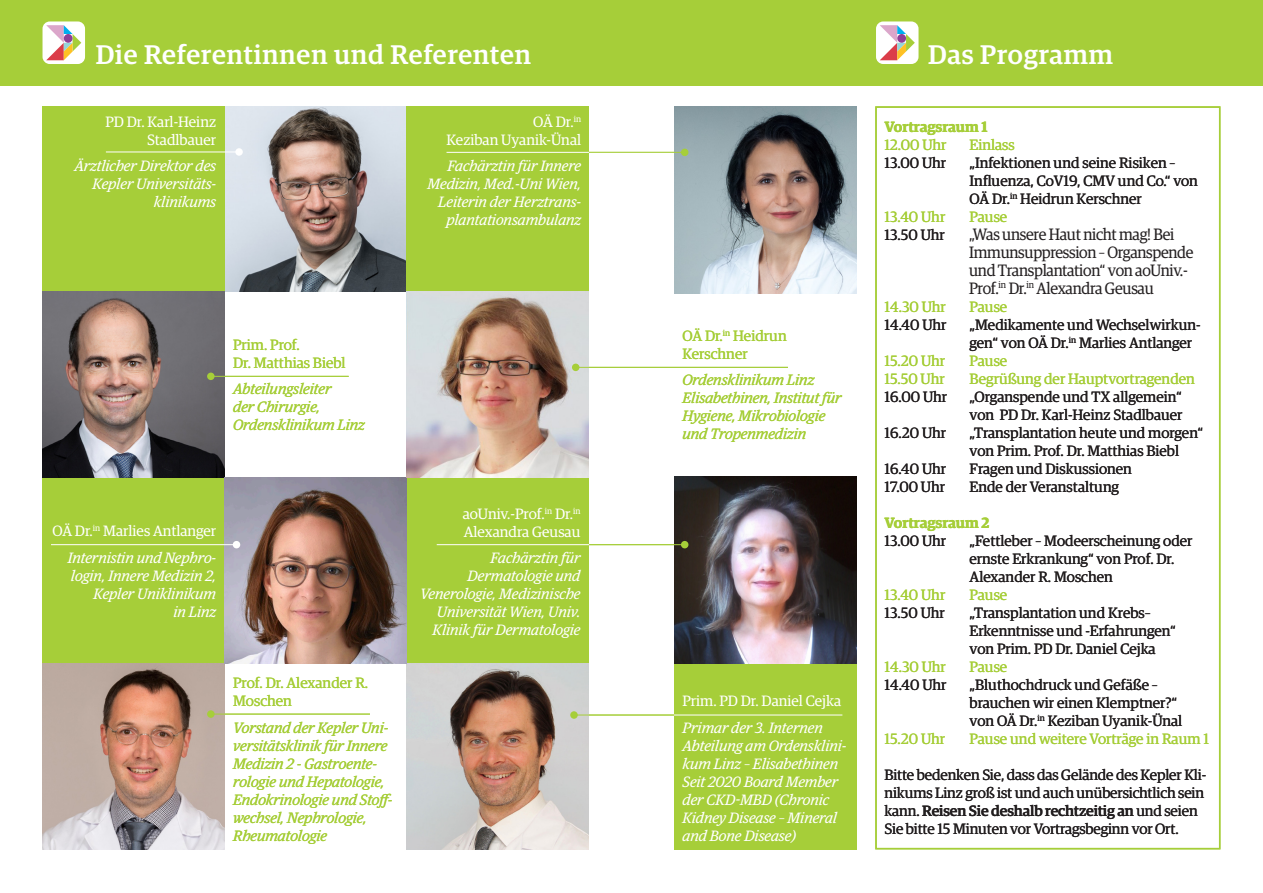
<style>
.page{position:relative;width:1263px;height:893px;background:#fff}
.page>*{position:absolute;margin:0;border:0;box-sizing:border-box;transform-origin:0 0}
.t1{font:500 27px "Guardian Egyp";letter-spacing:.03em;color:#fff}
.t2{font:16.5px/18px "Guardian Egyp";letter-spacing:-.02em;color:#231f20;scale:.95 1}
.t3{font:15px/18px "Guardian Egyp";color:#231f20}
.t4{font:italic 15px/18px "Guardian Egyp";color:#fff;text-align:right}
.t5{font:italic 15px/18px "Guardian Egyp";color:#a6ce39}
.t6{font:15px/18px "Guardian Egyp";color:#a6ce39}
.t7{font:15px/18px "Guardian Egyp";color:#fff;text-align:right}
.t8{font:600 15px/18px "Guardian Egyp";letter-spacing:-.005em;color:#a6ce39}
.s1{font-style:italic}
.s2{font-weight:400}
.s3{font-weight:400;color:#231f20}
.s4{font-weight:500}
</style>
<div class="page">
<img style="left:225px;top:106px;width:181px;height:185px">
<img style="left:43px;top:291px;width:182px;height:186px">
<img style="left:406px;top:663px;width:183px;height:186px">
<img style="left:43px;top:664px;width:182px;height:185px">
<img style="left:225px;top:477px;width:181px;height:186px">
<img style="left:674px;top:476px;width:182px;height:187px">
<img style="left:406px;top:291px;width:183px;height:186px">
<img style="left:674px;top:106px;width:182px;height:187px">
<div style="left:406px;top:477px;width:183px;height:186px;background:#a6ce39"></div>
<div style="left:43px;top:477px;width:182px;height:187px;background:#a6ce39"></div>
<div style="left:0;top:0;width:1263px;height:85px;background:#a6ce39"></div>
<div style="left:43px;top:106px;width:182px;height:185px;background:#a6ce39"></div>
<div style="left:674px;top:663px;width:182px;height:186px;background:#a6ce39"></div>
<div style="left:406px;top:106px;width:183px;height:185px;background:#a6ce39"></div>
<div style="left:875px;top:106px;width:345px;height:743px;border:2px solid #a6ce39"></div>
<div style="left:876px;top:21px;width:42px;height:43px;background:#fff;border-radius:7px"></div>
<svg style="left:880px;top:25px;width:35px;height:35px"></svg>
<div style="left:897px;top:34px;width:9px;height:9px;background:#8f3f97;border-radius:50%"></div>
<div style="left:43px;top:21px;width:42px;height:43px;background:#fff;border-radius:7px"></div>
<svg style="left:46px;top:25px;width:35px;height:35px"></svg>
<div style="left:64px;top:34px;width:9px;height:9px;background:#8f3f97;border-radius:50%"></div>
<hr style="left:106px;top:152px;width:133px;height:1px;background:#fff">
<div style="left:235px;top:148px;width:8px;height:8px;background:#fff;border-radius:50%"></div>
<hr style="left:51px;top:544px;width:185px;height:1px;background:#fff">
<div style="left:233px;top:541px;width:7px;height:7px;background:#fff;border-radius:50%"></div>
<hr style="left:437px;top:544px;width:153px;height:1px;background:#fff">
<hr style="left:674px;top:715px;width:168px;height:1px;background:#fff">
<hr style="left:446px;top:152px;width:228px;height:1px;background:#fff">
<hr style="left:211px;top:376px;width:138px;height:1px;background:#a6ce39">
<div style="left:207px;top:373px;width:8px;height:7px;background:#a6ce39;border-radius:50%"></div>
<hr style="left:576px;top:367px;width:212px;height:1px;background:#a6ce39">
<div style="left:572px;top:364px;width:7px;height:7px;background:#a6ce39;border-radius:50%"></div>
<hr style="left:574px;top:715px;width:100px;height:1px;background:#a6ce39">
<div style="left:570px;top:711px;width:8px;height:8px;background:#a6ce39;border-radius:50%"></div>
<hr style="left:589px;top:544px;width:96px;height:1px;background:#a6ce39">
<div style="left:681px;top:541px;width:7px;height:7px;background:#a6ce39;border-radius:50%"></div>
<hr style="left:211px;top:714px;width:159px;height:1px;background:#a6ce39">
<div style="left:207px;top:710px;width:8px;height:8px;background:#a6ce39;border-radius:50%"></div>
<hr style="left:589px;top:152px;width:96px;height:1px;background:#a6ce39">
<div style="left:681px;top:149px;width:7px;height:7px;background:#a6ce39;border-radius:50%"></div>
<p class="t1" style="left:96px;top:35px;width:437px">Die Referentinnen und Referenten</p>
<p class="t1" style="left:928px;top:35px;width:186px">Das Programm</p>
<p class="t1" style="left:473px;top:35px;width:18px">n</p>
<p class="t7" style="left:106px;top:112px;width:112px">PD Dr. Karl-Heinz<br>Stadlbauer</p>
<p class="t4" style="left:74px;top:156px;width:143px">Ärztlicher Direktor des<br>Kepler Universitäts&shy;klinikums</p>
<p class="t7" style="left:447px;top:112px;width:136px">OÄ Dr.<sup>in<br></sup>Keziban Uyanik-Ünal</p>
<p class="t4" style="left:427px;top:156px;width:155px">Fachärztin für Innere<br>Medizin, Med.-Uni Wien,<br>Leiterin der Herztrans&shy;plantationsambulanz</p>
<p class="t6" style="left:233px;top:335px;width:114px">Prim. Prof.<br>Dr. Matthias Biebl</p>
<p class="t5" style="left:233px;top:379px;width:133px">Abteilungsleiter<br>der Chirurgie,<br>Ordensklinikum Linz</p>
<p class="t5" style="left:264px;top:415px;width:10px">n</p>
<p class="t7" style="left:53px;top:517px;width:165px;line-height:26.5px">OÄ Dr.<sup>in</sup> Marlies Antlanger<br><span class="s1">Internistin und Nephro-</span></p>
<p class="t4" style="left:71px;top:565px;width:147px">login, Innere Medizin 2,<br>Kepler Uniklinikum<br>in Linz</p>
<p class="t6" style="left:233px;top:673px;width:137px">Prof. Dr. Alexander R.<br>Moschen</p>
<p class="t5" style="left:233px;top:718px;width:162px">Vorstand der Kepler Uni&shy;versitätsklinik für Innere<br>Medizin 2 - Gastroente&shy;rologie und Hepatologie,<br>Endokrinologie und Stoff&shy;wechsel, Nephrologie,<br>Rheumatologie</p>
<p class="t5" style="left:380px;top:790px;width:16px">f</p>
<p class="t7" style="left:463px;top:503px;width:119px;text-align:left">aoUniv.-Prof.<sup>in</sup> Dr.<sup>in<br></sup>Alexandra Geusau</p>
<p class="t4" style="left:420px;top:548px;width:162px">Fachärztin für<br>Dermatologie und<br>Venerologie, Medizinische<br>Universität Wien, Univ.<br>Klinik für Dermatologie</p>
<p class="t6" style="left:682px;top:326px;width:106px">OÄ Dr.<sup>in</sup> Heidrun<br>Kerschner</p>
<p class="t5" style="left:682px;top:370px;width:161px">Ordensklinikum Linz<br>Elisabethinen, Institut für<br>Hygiene, Mikrobiologie und Tropenmedizin</p>
<p class="t7" style="left:682px;top:687px;width:160px;line-height:26.5px;text-align:left">Prim. PD Dr. Daniel Cejka<br><span class="s1">Primar der 3. Internen</span></p>
<p class="t4" style="left:682px;top:736px;width:165px;text-align:left">Abteilung am Ordensklini&shy;kum Linz – Elisabethinen<br>Seit 2020 Board Member der CKD-MBD (Chronic<br>Kidney Disease – Mineral and Bone Disease)</p>
<p class="t8" style="left:884px;top:116px;width:105px">Vortragsraum 1<br><span class="s2">12.00 Uhr</span></p>
<p class="t6" style="left:969px;top:134px;width:47px">Einlass</p>
<p class="t3" style="left:884px;top:152px;width:63px">13.00 Uhr</p>
<p class="t3" style="left:969px;top:152px;width:230px">„Infektionen und seine Risiken –<br>Influenza, CoV19, CMV und Co.“ von<br>OÄ Dr.<sup>in</sup> Heidrun Kerschner</p>
<p class="t6" style="left:884px;top:206px;width:62px">13.40 Uhr</p>
<p class="t6" style="left:969px;top:206px;width:39px">Pause</p>
<p class="t3" style="left:884px;top:224px;width:62px">13.50 Uhr</p>
<p class="t3" style="left:969px;top:224px;width:225px">„Was unsere Haut nicht mag! Bei<br>Immunsuppression – Organspende und Transplantation“ von OA Dr.<br>Andreas Stepan</p>
<p class="t6" style="left:884px;top:296px;width:63px">14.30 Uhr</p>
<p class="t6" style="left:969px;top:296px;width:39px">Pause</p>
<p class="t3" style="left:884px;top:314px;width:63px">14.40 Uhr</p>
<p class="t3" style="left:969px;top:314px;width:233px">„Medikamente und Wechselwirkun&shy;gen“ von OÄ Dr.<sup>in</sup> Marlies Antlanger</p>
<p class="t6" style="left:884px;top:350px;width:62px">15.20 Uhr</p>
<p class="t6" style="left:969px;top:350px;width:39px">Pause</p>
<p class="t6" style="left:884px;top:368px;width:62px">15.50 Uhr</p>
<p class="t6" style="left:969px;top:368px;width:227px">Begrüßung der Hauptvortragenden</p>
<p class="t3" style="left:884px;top:386px;width:64px">16.00 Uhr</p>
<p class="t3" style="left:969px;top:386px;width:214px">„Organspende und TX allgemein“ von PD Dr. Karl-Heinz Stadlbauer</p>
<p class="t3" style="left:884px;top:422px;width:63px">16.20 Uhr</p>
<p class="t3" style="left:969px;top:422px;width:235px">„Transplantation heute und morgen“ von Prim. Prof. Dr. Matthias Biebl</p>
<p class="t3" style="left:884px;top:458px;width:63px">16.40 Uhr</p>
<p class="t3" style="left:969px;top:458px;width:164px">Fragen und Diskussionen</p>
<p class="t3" style="left:884px;top:476px;width:62px">17.00 Uhr</p>
<p class="t3" style="left:969px;top:476px;width:151px">Ende der Veranstaltung</p>
<p class="t8" style="left:884px;top:512px;width:107px">Vortragsraum 2<br><span class="s3">13.00 Uhr</span></p>
<p class="t2" style="left:969px;top:224px;width:218px">„Was unsere Haut nicht mag! Bei</p>
<p class="t2" style="left:969px;top:242px;width:238px">Immunsuppression – Organspende und Transplantation“ von aoUniv.-<br>Prof.<sup>in</sup> Dr.<sup>in</sup> Alexandra Geusau</p>
<p class="t3" style="left:969px;top:530px;width:224px">„Fettleber – Modeerscheinung oder ernste Erkrankung“ von Prof. Dr.<br>Alexander R. Moschen</p>
<p class="t6" style="left:884px;top:584px;width:62px">13.40 Uhr</p>
<p class="t6" style="left:969px;top:584px;width:39px">Pause</p>
<p class="t3" style="left:884px;top:602px;width:62px">13.50 Uhr</p>
<p class="t3" style="left:969px;top:602px;width:208px">„Transplantation und Krebs–<br>Erkenntnisse und -Erfahrungen“ von Prim. PD Dr. Daniel Cejka</p>
<p class="t6" style="left:884px;top:656px;width:63px">14.30 Uhr</p>
<p class="t6" style="left:969px;top:656px;width:39px">Pause</p>
<p class="t3" style="left:884px;top:674px;width:63px">14.40 Uhr</p>
<p class="t3" style="left:969px;top:674px;width:214px">„Bluthochdruck und Gefäße – brauchen wir einen Klemptner?“ von OÄ Dr.<sup>in</sup> Keziban Uyanik-Ünal</p>
<p class="t6" style="left:884px;top:728px;width:62px">15.20 Uhr</p>
<p class="t6" style="left:969px;top:728px;width:241px">Pause und weitere Vorträge in Raum 1</p>
<p class="t3" style="left:884px;top:764px;width:323px">Bitte bedenken Sie, dass das Gelände des Kepler Kli&shy;nikums Linz groß ist und auch unübersichtlich sein kann. <span class="s4">Reisen Sie deshalb rechtzeitig an</span> und seien Sie bitte 15 Minuten vor Vortragsbeginn vor Ort.</p>
</div>
